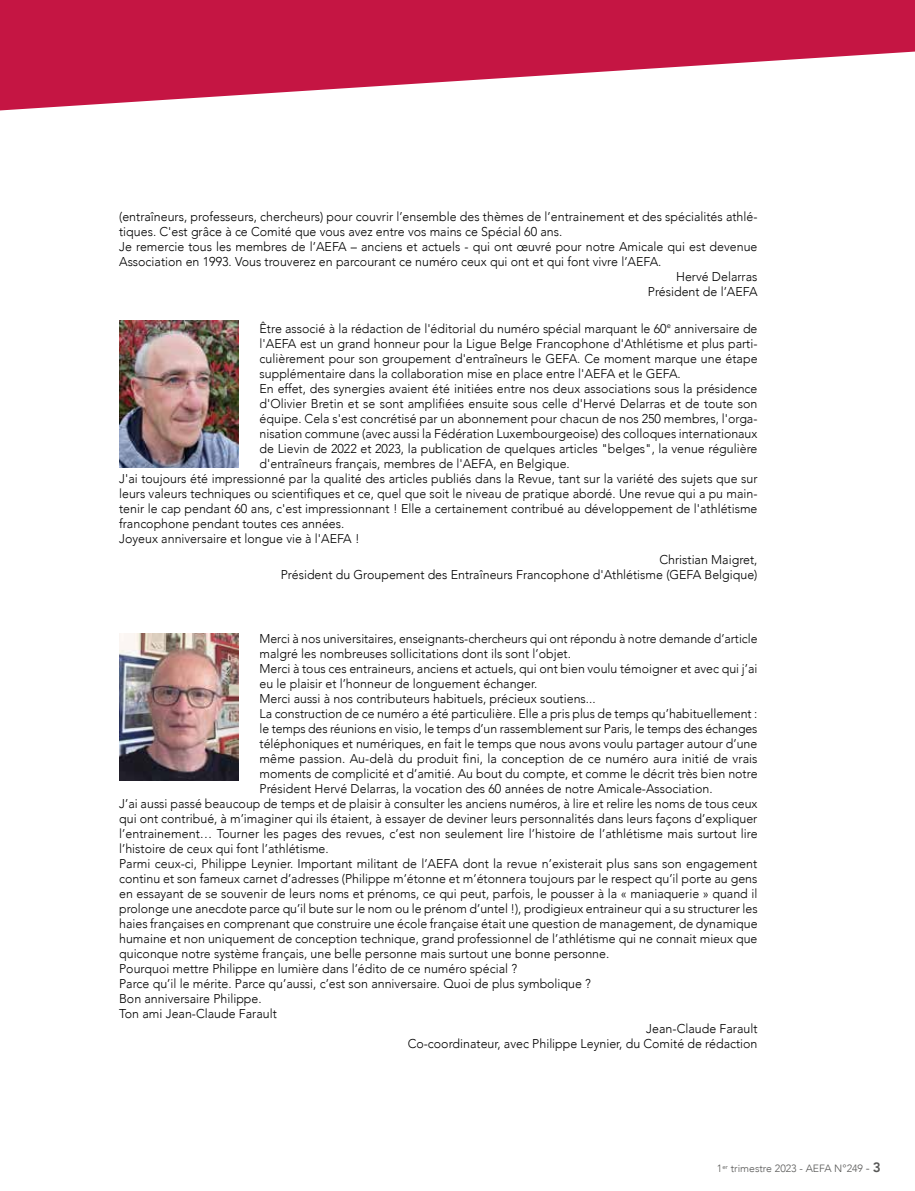
<style>
.page{position:relative;width:915px;height:1191px;background:#fff}
.page>*{position:absolute;margin:0;border:0;box-sizing:border-box;transform-origin:0 0}
.t1{font:300 12.75px/15px "Avenir";color:#000;text-align:right}
.t2{font:300 12.75px "Avenir";color:#000;scale:.96 1}
.t3{font:300 10.5px "Avenir";color:#575756}
.s1{font-size:12px}
.s2{font-weight:800;font-size:13.5px}
</style>
<div class="page">
<svg style="left:0;top:0;width:914px;height:110px;fill:#c51543"></svg>
<img style="left:119px;top:633px;width:119px;height:147px">
<img style="left:119px;top:320px;width:119px;height:147px">
<p class="t1" style="left:119px;top:209px;width:639px">(entraîneurs, professeurs, chercheurs) pour couvrir l’ensemble des thèmes de l’entrainement et des spécialités athlé-</p>
<p class="t1" style="left:119px;top:224px;width:444px">tiques. C'est grâce à ce Comité que vous avez entre vos mains ce Spécial 60 ans.</p>
<p class="t1" style="left:119px;top:239px;width:639px">Je remercie tous les membres de l’AEFA – anciens et actuels - qui ont œuvré pour notre Amicale qui est devenue</p>
<p class="t1" style="left:119px;top:254px;width:543px">Association en 1993. Vous trouverez en parcourant ce numéro ceux qui ont et qui font vivre l’AEFA.</p>
<p class="t1" style="left:675px;top:269px;width:83px">Hervé Delarras</p>
<p class="t1" style="left:647px;top:284px;width:111px">Président de l’AEFA</p>
<p class="t1" style="left:259px;top:321px;width:499px">Être associé à la rédaction de l'éditorial du numéro spécial marquant le 60<sup>e</sup> anniversaire de</p>
<p class="t1" style="left:259px;top:336px;width:499px">l'AEFA est un grand honneur pour la Ligue Belge Francophone d'Athlétisme et plus parti-</p>
<p class="t1" style="left:259px;top:351px;width:499px">culièrement pour son groupement d'entraîneurs le GEFA. Ce moment marque une étape</p>
<p class="t1" style="left:259px;top:366px;width:422px">supplémentaire dans la collaboration mise en place entre l'AEFA et le GEFA.</p>
<p class="t1" style="left:259px;top:381px;width:499px">En effet, des synergies avaient été initiées entre nos deux associations sous la présidence</p>
<p class="t1" style="left:259px;top:396px;width:499px">d'Olivier Bretin et se sont amplifiées ensuite sous celle d'Hervé Delarras et de toute son</p>
<p class="t1" style="left:259px;top:411px;width:499px">équipe. Cela s'est concrétisé par un abonnement pour chacun de nos 250 membres, l'orga-</p>
<p class="t1" style="left:259px;top:426px;width:499px">nisation commune (avec aussi la Fédération Luxembourgeoise) des colloques internationaux</p>
<p class="t1" style="left:259px;top:441px;width:499px">de Lievin de 2022 et 2023, la publication de quelques articles "belges", la venue régulière</p>
<p class="t1" style="left:259px;top:456px;width:311px">d'entraîneurs français, membres de l'AEFA, en Belgique.</p>
<p class="t1" style="left:119px;top:471px;width:639px">J'ai toujours été impressionné par la qualité des articles publiés dans la Revue, tant sur la variété des sujets que sur</p>
<p class="t1" style="left:119px;top:486px;width:639px">leurs valeurs techniques ou scientifiques et ce, quel que soit le niveau de pratique abordé. Une revue qui a pu main-</p>
<p class="t1" style="left:119px;top:501px;width:639px">tenir le cap pendant 60 ans, c'est impressionnant ! Elle a certainement contribué au développement de l'athlétisme</p>
<p class="t1" style="left:119px;top:516px;width:227px">francophone pendant toutes ces années.</p>
<p class="t1" style="left:119px;top:531px;width:242px">Joyeux anniversaire et longue vie à l'AEFA !</p>
<p class="t1" style="left:281px;top:552px;width:478px">Christian Maigret,<br>Président du Groupement des Entraîneurs Francophone d'Athlétisme (GEFA Belgique)</p>
<p class="t1" style="left:259px;top:631px;width:499px">Merci à nos universitaires, enseignants-chercheurs qui ont répondu à notre demande d’article</p>
<p class="t1" style="left:259px;top:646px;width:313px">malgré les nombreuses sollicitations dont ils sont l’objet.</p>
<p class="t1" style="left:259px;top:661px;width:499px">Merci à tous ces entraineurs, anciens et actuels, qui ont bien voulu témoigner et avec qui j’ai</p>
<p class="t1" style="left:259px;top:676px;width:279px">eu le plaisir et l’honneur de longuement échanger.</p>
<p class="t1" style="left:259px;top:691px;width:337px">Merci aussi à nos contributeurs habituels, précieux soutiens...</p>
<p class="t1" style="left:259px;top:706px;width:499px">La construction de ce numéro a été particulière. Elle a pris plus de temps qu’habituellement :</p>
<p class="t2" style="left:259px;top:721px;width:520px">le temps des réunions en visio, le temps d’un rassemblement sur Paris, le temps des échanges</p>
<p class="t1" style="left:259px;top:736px;width:499px">téléphoniques et numériques, en fait le temps que nous avons voulu partager autour d’une</p>
<p class="t1" style="left:259px;top:751px;width:499px">même passion. Au-delà du produit fini, la conception de ce numéro aura initié de vrais</p>
<p class="t1" style="left:259px;top:766px;width:499px">moments de complicité et d’amitié. Au bout du compte, et comme le décrit très bien notre</p>
<p class="t1" style="left:259px;top:781px;width:454px">Président Hervé Delarras, la vocation des 60 années de notre Amicale-Association.</p>
<p class="t1" style="left:119px;top:796px;width:639px">J’ai aussi passé beaucoup de temps et de plaisir à consulter les anciens numéros, à lire et relire les noms de tous ceux</p>
<p class="t1" style="left:119px;top:811px;width:639px">qui ont contribué, à m’imaginer qui ils étaient, à essayer de deviner leurs personnalités dans leurs façons d’expliquer</p>
<p class="t1" style="left:119px;top:826px;width:640px">l’entrainement… Tourner les pages des revues, c’est non seulement lire l’histoire de l’athlétisme mais surtout lire</p>
<p class="t1" style="left:119px;top:841px;width:211px">l’histoire de ceux qui font l’athlétisme.</p>
<p class="t1" style="left:119px;top:856px;width:639px">Parmi ceux-ci, Philippe Leynier. Important militant de l’AEFA dont la revue n’existerait plus sans son engagement</p>
<p class="t1" style="left:119px;top:871px;width:639px">continu et son fameux carnet d’adresses (Philippe m’étonne et m’étonnera toujours par le respect qu’il porte au gens</p>
<p class="t1" style="left:119px;top:886px;width:639px">en essayant de se souvenir de leurs noms et prénoms, ce qui peut, parfois, le pousser à la « maniaquerie » quand il</p>
<p class="t1" style="left:119px;top:901px;width:639px">prolonge une anecdote parce qu’il bute sur le nom ou le prénom d’untel !), prodigieux entraineur qui a su structurer les</p>
<p class="t1" style="left:119px;top:916px;width:639px">haies françaises en comprenant que construire une école française était une question de management, de dynamique</p>
<p class="t1" style="left:119px;top:931px;width:639px">humaine et non uniquement de conception technique, grand professionnel de l’athlétisme qui ne connait mieux que</p>
<p class="t1" style="left:119px;top:946px;width:491px">quiconque notre système français, une belle personne mais surtout une bonne personne.</p>
<p class="t1" style="left:119px;top:961px;width:399px">Pourquoi mettre Philippe en lumière dans l’édito de ce numéro spécial ?</p>
<p class="t1" style="left:119px;top:976px;width:473px">Parce qu’il le mérite. Parce qu’aussi, c’est son anniversaire. Quoi de plus symbolique ?</p>
<p class="t1" style="left:119px;top:991px;width:144px">Bon anniversaire Philippe.</p>
<p class="t1" style="left:119px;top:1006px;width:159px">Ton ami Jean-Claude Farault</p>
<p class="t1" style="left:646px;top:1021px;width:113px">Jean-Claude Farault</p>
<p class="t1" style="left:407px;top:1036px;width:351px">Co-coordinateur, avec Philippe Leynier, du Comité de rédaction</p>
<p class="t3" style="left:716px;top:1162px;width:165px">1<sup>er</sup> trimestre 2023 - AEFA N°249 <span class="s1">-</span> <span class="s2">3</span></p>
</div>
